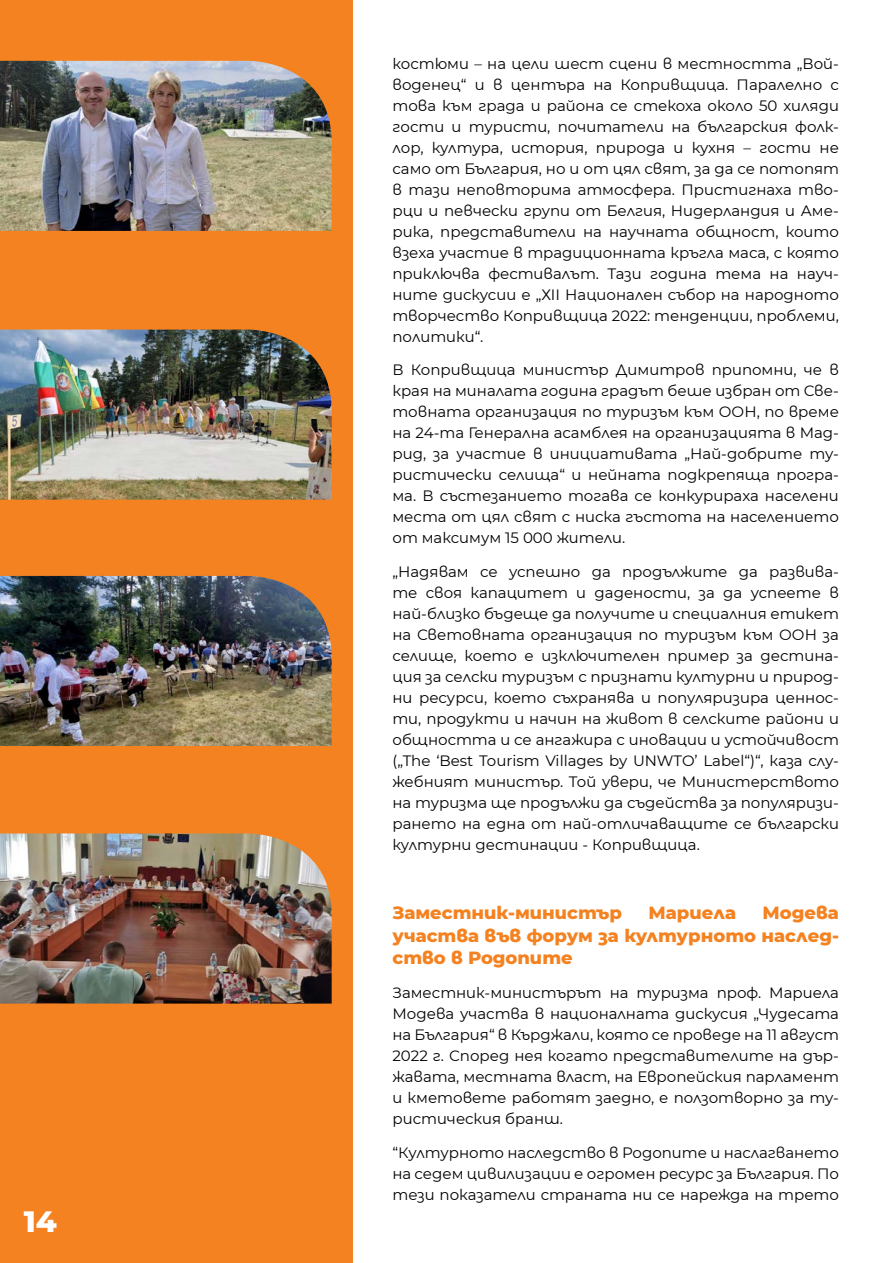
<style>
.page{position:relative;width:893px;height:1263px;background:#fff}
.page>*{position:absolute;margin:0;border:0;box-sizing:border-box;transform-origin:0 0}
.t1{font:800 30px "Montserrat";color:#fff}
.t2{font:800 18px/22.5px "Montserrat";color:#f58220;text-align:justify}
.t3{font:15px/21px "Montserrat";color:#000;text-align:justify}
</style>
<div class="page">
<div style="left:0;top:0;width:353px;height:1263px;background:#f58220"></div>
<img style="left:0;top:61px;width:332px;height:170px">
<img style="left:0;top:330px;width:332px;height:170px">
<img style="left:0;top:576px;width:332px;height:170px">
<img style="left:0;top:833px;width:332px;height:170px">
<h1 class="t1" style="left:24px;top:1199px;width:35px">14</h1>
<p class="t3" style="left:392px;top:52px;width:448px">костюми – на цели шест сцени в местността „Вой&shy;воденец“ и в центъра на Копривщица. Паралелно с това към града и района се стекоха около 50 хиляди гости и туристи, почитатели на българския фолк&shy;лор, култура, история, природа и кухня – гости не само от България, но и от цял свят, за да се потопят в тази неповторима атмосфера. Пристигнаха тво&shy;рци и певчески групи от Белгия, Н идерландия и Аме&shy;рика, представители на научната общност, които взеха участие в традиционната кръгла маса, с която приключва фестивалът. Тази година тема на науч&shy;ните дискусии е „ХIІ Национален събор на народното творчество Копривщица 2022: тенденции, проблеми, политики“.</p>
<p class="t3" style="left:392px;top:359px;width:448px">В Копривщица министър Димитров припомни, че в края на миналата година градът беше избран от Све&shy;товната организация по туризъм към ООН</p>
<p class="t3" style="left:392px;top:401px;width:448px;text-indent:364px">, по време на 24-та Генерална асамблея на организацията в Мад&shy;рид, за участие в инициативата „Най-добрите ту&shy;ристически селища“ и нейната подкрепяща програ&shy;ма. В състезанието тогава се конкурираха населени места от цял свят с ниска гъстота на населението от максимум 15 000 жители.</p>
<p class="t3" style="left:392px;top:561px;width:448px">„Н адявам се успешно да продължите да развива&shy;те своя капацитет и дадености, за да успеете в най-близко бъдеще да получите и специалния етикет на Световната организация по туризъм към ООН</p>
<p class="t3" style="left:392px;top:624px;width:448px;text-indent:430px">за селище, което е изключителен пример за дестина&shy;ция за селски туризъм с признати културни и природ&shy;ни ресурси, което съхранява и популяризира ценнос&shy;ти, продукти и начин на живот в селските райони и общността и се ангажира с иновации и устойчивост („The ‘Best Tourism Villages by UNWTO’ Label“)“, каза слу&shy;жебният министър. Той увери, че Министерството на туризма ще продължи да съдейства за популяризи&shy;рането на една от най-отличаващите се български културни дестинации - Копривщица.</p>
<p class="t2" style="left:392px;top:900px;width:448px;text-indent:370px">Модева участва във форум за културното наслед&shy;ство в Родопите</p>
<p class="t3" style="left:392px;top:981px;width:448px">Заместник-министърът на туризма проф. Мариела Модева участва в националната дискусия „Чудесата на България“ в Кърджали, която се проведе на 11 август 2022 г. Според нея когато представителите на дър&shy;жавата, местната власт, на Европейския парламент и кметовете работят заедно, е ползотворно за ту&shy;ристическия бранш.</p>
<p class="t3" style="left:392px;top:1141px;width:448px">“Културното наследство в Родопите и наслагването на седем цивилизации е огромен ресурс за България. По тези показатели страната ни се нарежда на трето</p>
<p class="t2" style="left:392px;top:900px;width:231px">Заместник-министър</p>
<p class="t2" style="left:649px;top:900px;width:89px">Мариела</p>
</div>
